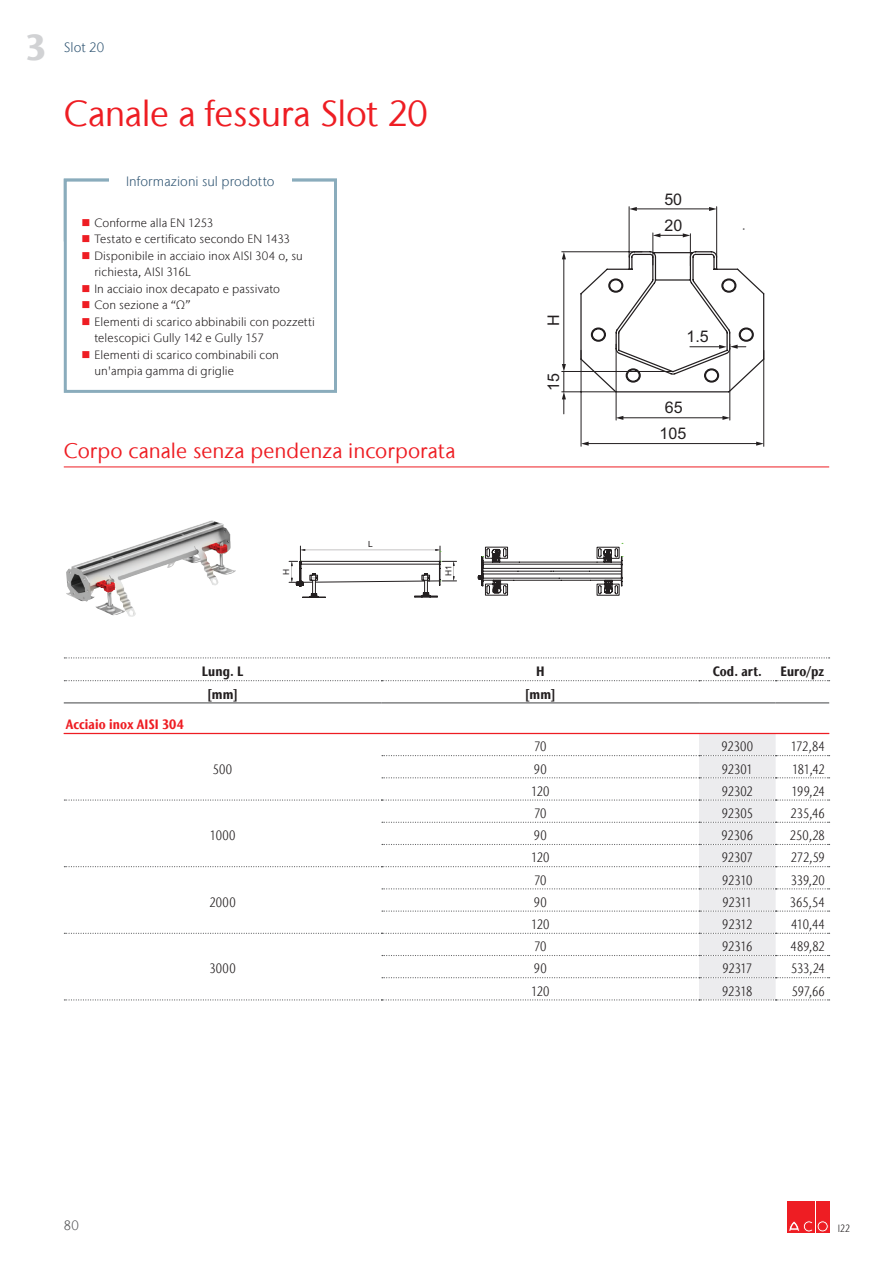
<style>
.page{position:relative;width:893px;height:1263px;background:#fff}
.page>*{position:absolute;margin:0;border:0;box-sizing:border-box;transform-origin:0 0}
.title1_across_it{font:36px "Stone Sans IIITC Com";letter-spacing:-.01em;color:#ee1d23}
.t1{font:700 36px "Stone Sans IIITC Com";color:#d1d2d4}
.title2_it{font:21px "Stone Sans IIITC Com";letter-spacing:.005em;color:#ee1d23}
.t2{font:16.05px "Arial";color:#231f20}
.testoTabella_R_it{font:300 condensed 13.5px "Stone Sans IIITC Com";letter-spacing:-.01em;color:#231f20}
.codice_it{font:300 condensed 13.5px "Stone Sans IIITC Com";letter-spacing:-.02em;color:#231f20}
.testoTabella_C_it{font:300 condensed 13.5px "Stone Sans IIITC Com";letter-spacing:.005em;color:#231f20}
.testataTabella_C_it{font:700 condensed 13.5px "Stone Sans IIITC Com";letter-spacing:.01em;color:#231f20}
.t3{font:300 13.5px "Stone Sans IIITC Com";letter-spacing:.005em;color:#335875}
.raggruppamento_it{font:700 condensed 13.5px "Stone Sans IIITC Com";letter-spacing:.01em;color:#ee1d23}
.t4{font:300 13.5px "Stone Sans IIITC Com";color:#57585a}
.t5{font:300 12px/16.5px "Stone Sans IIITC Com";letter-spacing:.01em;color:#231f20}
.t6{font:300 condensed 10.5px "Stone Sans IIITC Com";color:#231f20}
.t7{font:8.4px "Arial";color:#231f20}
</style>
<div class="page">
<div style="left:788px;top:1201px;width:13px;height:32px;background:#ee1d23"></div>
<div style="left:802px;top:1201px;width:13px;height:32px;background:#ee1d23"></div>
<svg style="left:789px;top:1221px;width:24px;height:11px"></svg>
<div style="left:816px;top:1201px;width:13px;height:32px;background:#ee1d23"></div>
<div style="left:817px;top:1221px;width:11px;height:11px;border:1px solid #ee1d23;border-radius:50%"></div>
<div style="left:819px;top:1223px;width:7px;height:7px;border:1px solid #ee1d23;border-radius:50%"></div>
<hr style="left:64px;top:466px;width:765px;height:1px;background:#ee1d23">
<svg style="left:64px;top:657px;width:766px;height:1px"></svg>
<img style="left:66px;top:520px;width:170px;height:97px">
<svg style="left:478px;top:543px;width:145px;height:52px"></svg>
<svg style="left:289px;top:546px;width:168px;height:52px"></svg>
<svg style="left:64px;top:680px;width:766px;height:1px"></svg>
<svg style="left:64px;top:733px;width:766px;height:267px"></svg>
<hr style="left:64px;top:702px;width:317px;height:1px;background:#57585a">
<hr style="left:381px;top:702px;width:318px;height:1px;background:#57585a">
<hr style="left:699px;top:702px;width:77px;height:1px;background:#57585a">
<hr style="left:776px;top:702px;width:53px;height:1px;background:#57585a">
<hr style="left:64px;top:733px;width:765px;height:1px;background:#ee1d23">
<hr style="left:616px;top:344px;width:1px;height:76px;background:#231f20">
<hr style="left:562px;top:251px;width:80px;height:1px;background:#231f20">
<hr style="left:562px;top:371px;width:111px;height:1px;background:#231f20">
<hr style="left:562px;top:392px;width:53px;height:1px;background:#231f20">
<hr style="left:763px;top:350px;width:1px;height:96px;background:#231f20">
<hr style="left:581px;top:350px;width:1px;height:96px;background:#231f20">
<hr style="left:730px;top:344px;width:1px;height:76px;background:#231f20">
<hr style="left:653px;top:233px;width:1px;height:32px;background:#231f20">
<hr style="left:690px;top:234px;width:1px;height:32px;background:#231f20">
<hr style="left:716px;top:207px;width:1px;height:49px;background:#231f20">
<hr style="left:629px;top:207px;width:1px;height:49px;background:#231f20">
<hr style="left:635px;top:209px;width:75px;height:1px;background:#231f20">
<svg style="left:709px;top:207px;width:8px;height:4px"></svg>
<svg style="left:629px;top:207px;width:8px;height:4px"></svg>
<hr style="left:622px;top:417px;width:102px;height:1px;background:#231f20">
<svg style="left:722px;top:416px;width:8px;height:4px"></svg>
<svg style="left:616px;top:416px;width:7px;height:4px"></svg>
<hr style="left:587px;top:443px;width:170px;height:1px;background:#231f20">
<svg style="left:756px;top:442px;width:8px;height:4px"></svg>
<svg style="left:581px;top:442px;width:8px;height:4px"></svg>
<svg style="left:653px;top:233px;width:37px;height:4px"></svg>
<hr style="left:564px;top:258px;width:1px;height:107px;background:#231f20">
<svg style="left:562px;top:252px;width:4px;height:7px"></svg>
<svg style="left:562px;top:364px;width:4px;height:50px"></svg>
<svg style="left:579px;top:251px;width:185px;height:143px"></svg>
<div style="left:64px;top:179px;width:273px;height:214px;border:3px solid #8aacbc"></div>
<div style="left:109px;top:172px;width:183px;height:22px;background:#fff"></div>
<h1 class="t1" style="left:25px;top:24px;width:24px">3</h1>
<p class="t3" style="left:64px;top:39px;width:42px">Slot 20</p>
<p class="title1_across_it" style="left:64px;top:91px;width:365px">Canale a fessura Slot 20</p>
<p class="t3" style="left:126px;top:173px;width:150px">Informazioni sul prodotto</p>
<p class="t2" style="left:664px;top:189px;width:19px">50</p>
<p class="t5" style="left:94px;top:214px;width:121px">Conforme alla EN 1253</p>
<p class="t2" style="left:664px;top:215px;width:19px">20</p>
<p class="t5" style="left:94px;top:230px;width:197px">Testato e certificato secondo EN 1433</p>
<p class="t5" style="left:94px;top:247px;width:210px">Disponibile in acciaio inox AISI 304 o, su richiesta, AISI 316L</p>
<p class="t5" style="left:94px;top:280px;width:187px">In acciaio inox decapato e passivato</p>
<p class="t5" style="left:94px;top:296px;width:98px">Con sezione a “Ω”</p>
<p class="t5" style="left:94px;top:313px;width:222px">Elementi di scarico abbinabili con pozzetti telescopici Gully 142 e Gully 157</p>
<p class="t5" style="left:94px;top:346px;width:186px">Elementi di scarico combinabili con un'ampia gamma di griglie</p>
<p class="t2" style="left:543px;top:326px;width:13px;rotate:-90deg">H</p>
<p class="t2" style="left:686px;top:326px;width:24px">1.5</p>
<p class="t2" style="left:543px;top:391px;width:19px;rotate:-90deg">15</p>
<p class="t2" style="left:665px;top:397px;width:19px">65</p>
<p class="title2_it" style="left:64px;top:438px;width:393px">Corpo canale senza pendenza incorporata</p>
<p class="t2" style="left:660px;top:422px;width:28px">105</p>
<p class="t7" style="left:368px;top:538px;width:6px">L</p>
<p class="t7" style="left:281px;top:575px;width:8px;rotate:-90deg">H</p>
<p class="t7" style="left:443px;top:576px;width:12px;rotate:-90deg">H1</p>
<p class="raggruppamento_it" style="left:66px;top:716px;width:119px">Acciaio inox AISI 304</p>
<p class="testataTabella_C_it" style="left:202px;top:663px;width:43px">Lung. L</p>
<p class="testataTabella_C_it" style="left:536px;top:663px;width:10px">H</p>
<p class="testataTabella_C_it" style="left:713px;top:663px;width:51px">Cod. art.</p>
<p class="testataTabella_C_it" style="left:780px;top:663px;width:45px">Euro/pz</p>
<p class="testataTabella_C_it" style="left:207px;top:685px;width:33px">[mm]</p>
<p class="testataTabella_C_it" style="left:525px;top:685px;width:33px">[mm]</p>
<p class="testoTabella_C_it" style="left:213px;top:761px;width:21px">500</p>
<p class="testoTabella_C_it" style="left:210px;top:827px;width:27px">1000</p>
<p class="testoTabella_C_it" style="left:210px;top:894px;width:28px">2000</p>
<p class="testoTabella_C_it" style="left:210px;top:960px;width:28px">3000</p>
<p class="testoTabella_C_it" style="left:534px;top:738px;width:14px">70</p>
<p class="codice_it" style="left:721px;top:738px;width:33px">92300</p>
<p class="testoTabella_R_it" style="left:791px;top:738px;width:36px">172,84</p>
<p class="testoTabella_C_it" style="left:534px;top:761px;width:14px">90</p>
<p class="codice_it" style="left:722px;top:761px;width:33px">92301</p>
<p class="testoTabella_R_it" style="left:792px;top:761px;width:34px">181,42</p>
<p class="testoTabella_C_it" style="left:531px;top:783px;width:20px">120</p>
<p class="codice_it" style="left:722px;top:783px;width:33px">92302</p>
<p class="testoTabella_R_it" style="left:792px;top:783px;width:35px">199,24</p>
<p class="testoTabella_C_it" style="left:534px;top:805px;width:14px">70</p>
<p class="codice_it" style="left:722px;top:805px;width:33px">92305</p>
<p class="testoTabella_R_it" style="left:790px;top:805px;width:36px">235,46</p>
<p class="testoTabella_C_it" style="left:534px;top:827px;width:14px">90</p>
<p class="codice_it" style="left:722px;top:827px;width:33px">92306</p>
<p class="testoTabella_R_it" style="left:790px;top:827px;width:37px">250,28</p>
<p class="testoTabella_C_it" style="left:531px;top:849px;width:20px">120</p>
<p class="codice_it" style="left:722px;top:849px;width:33px">92307</p>
<p class="testoTabella_R_it" style="left:791px;top:849px;width:36px">272,59</p>
<p class="testoTabella_C_it" style="left:534px;top:872px;width:14px">70</p>
<p class="codice_it" style="left:722px;top:872px;width:32px">92310</p>
<p class="testoTabella_R_it" style="left:791px;top:872px;width:35px">339,20</p>
<p class="testoTabella_C_it" style="left:534px;top:894px;width:14px">90</p>
<p class="codice_it" style="left:722px;top:894px;width:31px">92311</p>
<p class="testoTabella_R_it" style="left:790px;top:894px;width:37px">365,54</p>
<p class="testoTabella_C_it" style="left:531px;top:916px;width:20px">120</p>
<p class="codice_it" style="left:722px;top:916px;width:32px">92312</p>
<p class="testoTabella_R_it" style="left:791px;top:916px;width:35px">410,44</p>
<p class="testoTabella_C_it" style="left:534px;top:938px;width:14px">70</p>
<p class="codice_it" style="left:722px;top:938px;width:32px">92316</p>
<p class="testoTabella_R_it" style="left:790px;top:938px;width:36px">489,82</p>
<p class="testoTabella_C_it" style="left:534px;top:960px;width:14px">90</p>
<p class="codice_it" style="left:722px;top:960px;width:31px">92317</p>
<p class="testoTabella_R_it" style="left:791px;top:960px;width:35px">533,24</p>
<p class="testoTabella_C_it" style="left:531px;top:983px;width:20px">120</p>
<p class="codice_it" style="left:722px;top:983px;width:32px">92318</p>
<p class="testoTabella_R_it" style="left:792px;top:983px;width:35px">597,66</p>
<p class="t4" style="left:64px;top:1217px;width:16px">80</p>
<p class="t6" style="left:838px;top:1221px;width:14px">I22</p>
</div>
